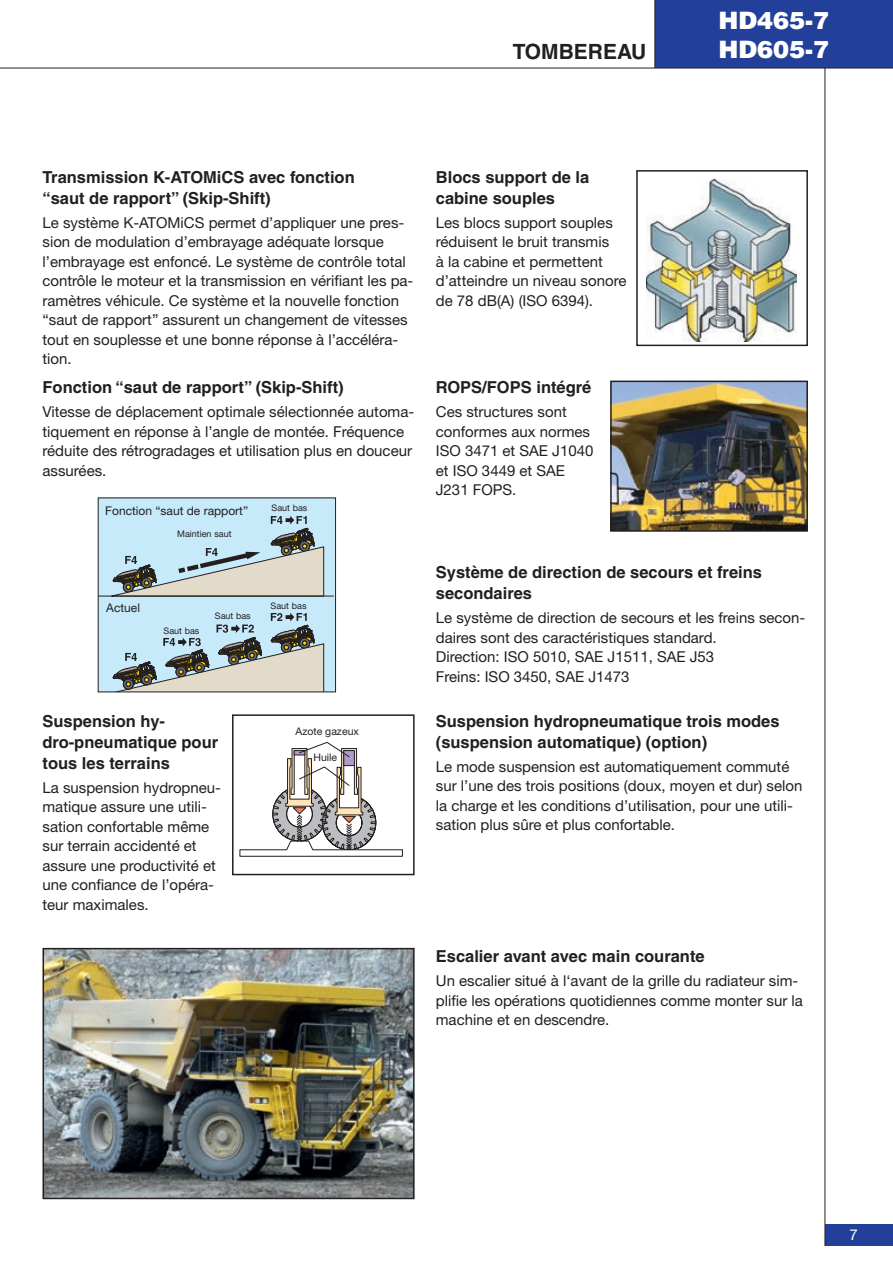
<style>
.page{position:relative;width:893px;height:1263px;background:#fff}
.page>*{position:absolute;margin:0;border:0;box-sizing:border-box;transform-origin:0 0}
.t1{font:900 24px/28.8px "Helvetica";color:#fff}
.t2{font:700 21px "Helvetica";color:#231f20}
.t3{font:700 16.5px/21px "Helvetica";color:#231f20}
.t4{font:15px/19.5px "Helvetica Neue LT Pro";color:#231f20}
.t5{font:15px "Helvetica Neue LT Pro";color:#fff}
.t6{font:12px "Helvetica Neue LT Pro";color:#231f20}
.t7{font:10.5px "Helvetica Neue LT Pro";color:#231f20}
.t8{font:9px "Helvetica Neue LT Pro";color:#231f20}
</style>
<div class="page">
<div style="left:825px;top:1225px;width:68px;height:21px;background:#223f99"></div>
<hr style="left:825px;top:0;width:1px;height:1246px;background:#231f20">
<div style="left:655px;top:0;width:238px;height:68px;background:#223f99"></div>
<hr style="left:0;top:68px;width:893px;height:1px;background:#231f20">
<hr style="left:654px;top:0;width:1px;height:68px;background:#231f20">
<div style="left:98px;top:498px;width:238px;height:194px;background:#c6eafa"></div>
<svg style="left:109px;top:516px;width:215px;height:80px"></svg>
<hr style="left:98px;top:596px;width:236px;height:1px;background:#231f20">
<svg style="left:112px;top:613px;width:212px;height:77px"></svg>
<svg style="left:239px;top:742px;width:164px;height:115px"></svg>
<div style="left:232px;top:714px;width:183px;height:161px;border:2px solid #231f20"></div>
<img style="left:646px;top:180px;width:151px;height:161px">
<div style="left:636px;top:170px;width:172px;height:176px;border:2px solid #231f20"></div>
<img style="left:613px;top:384px;width:192px;height:145px">
<div style="left:610px;top:381px;width:198px;height:151px;border:2px solid #231f20"></div>
<img style="left:46px;top:951px;width:366px;height:245px">
<div style="left:43px;top:948px;width:372px;height:251px;border:2px solid #231f20"></div>
<h2 class="t2" style="left:513px;top:39px;width:135px">TOMBEREAU</h2>
<h1 class="t1" style="left:719px;top:6px;width:112px">HD465-7<br>HD605-7</h1>
<p class="t3" style="left:43px;top:166px;width:314px">Transmission K-ATOMiCS avec fonction “saut de rapport” (Skip-Shift)</p>
<p class="t4" style="left:43px;top:212px;width:372px">Le système K-ATOMiCS permet d’appliquer une pres&shy;sion de modulation d’embrayage adéquate lorsque l’embrayage est enfoncé. Le système de contrôle total contrôle le moteur et la transmission en vérifiant les pa&shy;ramètres véhicule. Ce système et la nouvelle fonction “saut de rapport” assurent un changement de vitesses tout en souplesse et une bonne réponse à l’accéléra&shy;tion.</p>
<p class="t3" style="left:43px;top:377px;width:303px">Fonction “saut de rapport” (Skip-Shift)</p>
<p class="t4" style="left:43px;top:402px;width:373px">Vitesse de déplacement optimale sélectionnée automa&shy;tiquement en réponse à l’angle de montée. Fréquence réduite des rétrogradages et utilisation plus en douceur assurées.</p>
<p class="t6" style="left:105px;top:504px;width:144px">Fonction “saut de rapport”</p>
<p class="t8" style="left:177px;top:528px;width:56px">Maintien saut</p>
<p class="t8" style="left:272px;top:502px;width:37px">Saut bas</p>
<p class="t6" style="left:106px;top:601px;width:35px">Actuel</p>
<p class="t8" style="left:164px;top:625px;width:37px">Saut bas</p>
<p class="t8" style="left:215px;top:610px;width:37px">Saut bas</p>
<p class="t8" style="left:271px;top:600px;width:37px">Saut bas</p>
<p class="t3" style="left:43px;top:711px;width:177px">Suspension hy&shy;dro-pneumatique pour tous les terrains</p>
<p class="t4" style="left:43px;top:777px;width:180px">La suspension hydropneu&shy;matique assure une utili&shy;sation confortable même sur terrain accidenté et assure une productivité et une confiance de l’opéra&shy;teur maximales.</p>
<p class="t7" style="left:296px;top:725px;width:65px">Azote gazeux</p>
<p class="t7" style="left:313px;top:751px;width:25px">Huile</p>
<p class="t3" style="left:436px;top:166px;width:155px">Blocs support de la cabine souples</p>
<p class="t4" style="left:436px;top:212px;width:192px">Les blocs support souples réduisent le bruit transmis<br>à la cabine et permettent d’atteindre un niveau sonore de 78 dB(A) (ISO 6394).</p>
<p class="t3" style="left:436px;top:377px;width:157px">ROPS/FOPS intégré</p>
<p class="t4" style="left:436px;top:402px;width:159px">Ces structures sont conformes aux normes<br>ISO 3471 et SAE J1040 et ISO 3449 et SAE<br>J231 FOPS.</p>
<p class="t3" style="left:436px;top:562px;width:328px">Système de direction de secours et freins secondaires</p>
<p class="t4" style="left:436px;top:608px;width:371px">Le système de direction de secours et les freins secon&shy;daires sont des caractéristiques standard.<br>Direction: ISO 5010, SAE J1511, SAE J53<br>Freins: ISO 3450, SAE J1473</p>
<p class="t3" style="left:436px;top:711px;width:345px">Suspension hydropneumatique trois modes (suspension automatique) (option)</p>
<p class="t4" style="left:436px;top:756px;width:368px">Le mode suspension est automatiquement commuté sur l’une des trois positions (doux, moyen et dur) selon la charge et les conditions d’utilisation, pour une utili&shy;sation plus sûre et plus confortable.</p>
<p class="t3" style="left:436px;top:946px;width:270px">Escalier avant avec main courante</p>
<p class="t4" style="left:436px;top:971px;width:369px">Un escalier situé à l‘avant de la grille du radiateur sim&shy;plifie les opérations quotidiennes comme monter sur la machine et en descendre.</p>
<p class="t5" style="left:849px;top:1225px;width:10px">7</p>
</div>
